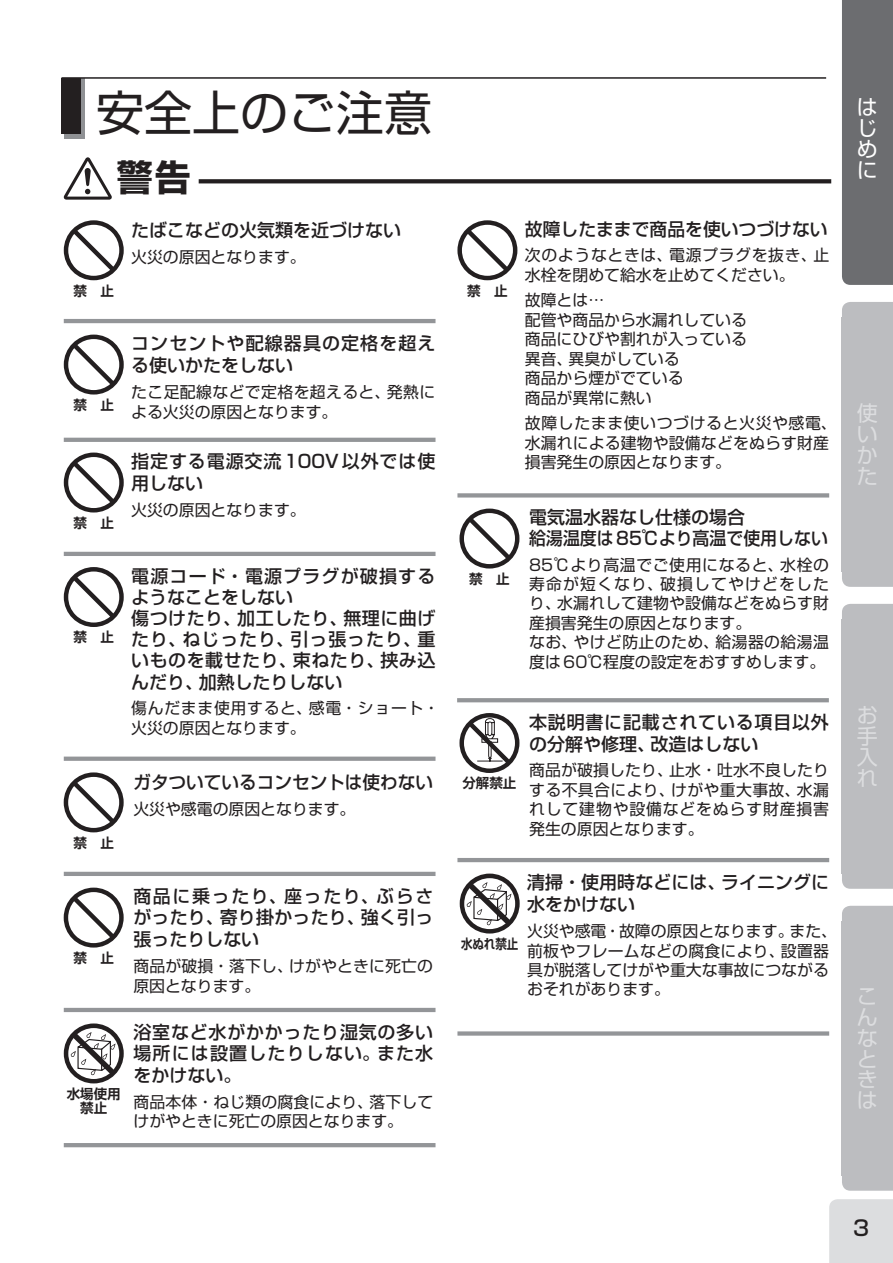
<style>
.page{position:relative;width:893px;height:1263px;background:#fff}
.page>*{position:absolute;margin:0;border:0;box-sizing:border-box;transform-origin:0 0}
.t1{font:48px "Shin Go Pro";color:#231f20}
.t2{font:700 35.85px "Shin Go Pro";color:#231f20}
.t3{font:21px "Shin Go Pro";color:#dcdddf}
.t4{font:21px "Shin Go Pro";color:#fff}
.t5{font:500 21px "Shin Go Pro";color:#231f20}
.t6{font:20.85px "Shin Go Pro";color:#dcdddf}
.t7{font:500 18px/21.3px "Shin Go Pro";letter-spacing:.01em;color:#231f20;text-align:justify}
.t8{font:500 18px/21.1px "Shin Go Pro";letter-spacing:.03em;color:#231f20}
.t9{font:500 18px/21.8px "Shin Go Pro";letter-spacing:.045em;color:#231f20}
.t10{font:500 18px/21.8px "Shin Go Pro";letter-spacing:.06em;color:#231f20}
.t11{font:500 18px/21.8px "Shin Go Pro";letter-spacing:.05em;color:#231f20}
.t12{font:15.9px/19.5px "Shin Go Pro";color:#231f20}
.t13{font:15.9px/19.5px "Shin Go Pro";letter-spacing:.045em;color:#231f20}
.t14{font:15.9px "Shin Go Pro";letter-spacing:.025em;color:#231f20}
.t15{font:700 13.5px/13.8px "Shin Go Pro De";color:#231f20;text-align:center}
.t16{font:700 13.5px "Shin Go Pro De";color:#231f20;scale:.85 1}
</style>
<div class="page">
<div style="left:842px;top:0;width:51px;height:285px;background:#6c6d70"></div>
<div style="left:842px;top:302px;width:51px;height:285px;background:#bcbdc0"></div>
<div style="left:842px;top:317px;width:51px;height:255px;background:#bcbdc0"></div>
<div style="left:842px;top:604px;width:51px;height:285px;background:#bcbdc0"></div>
<div style="left:842px;top:619px;width:51px;height:254px;background:#bcbdc0"></div>
<div style="left:842px;top:906px;width:51px;height:285px;background:#bcbdc0"></div>
<div style="left:842px;top:921px;width:51px;height:254px;background:#bcbdc0"></div>
<div style="left:829px;top:1199px;width:64px;height:64px;background:#dcdddf"></div>
<div style="left:64px;top:78px;width:21px;height:60px;background:#8f9194"></div>
<div style="left:61px;top:78px;width:20px;height:56px;background:#231f20"></div>
<hr style="left:61px;top:77px;width:765px;height:2px;background:#231f20">
<svg style="left:64px;top:567px;width:60px;height:60px"></svg>
<svg style="left:64px;top:335px;width:60px;height:59px"></svg>
<svg style="left:457px;top:220px;width:60px;height:60px"></svg>
<svg style="left:64px;top:453px;width:60px;height:59px"></svg>
<svg style="left:64px;top:772px;width:60px;height:60px"></svg>
<svg style="left:64px;top:888px;width:60px;height:59px"></svg>
<svg style="left:459px;top:509px;width:60px;height:59px"></svg>
<svg style="left:199px;top:179px;width:632px;height:4px;background:#2d292a"></svg>
<hr style="left:64px;top:438px;width:371px;height:4px;background:#939598">
<hr style="left:64px;top:319px;width:371px;height:4px;background:#939598">
<svg style="left:64px;top:220px;width:60px;height:60px"></svg>
<hr style="left:64px;top:552px;width:371px;height:4px;background:#939598">
<div style="left:64px;top:756px;width:371px;height:5px;background:#939598"></div>
<hr style="left:64px;top:872px;width:371px;height:4px;background:#939598">
<hr style="left:457px;top:698px;width:372px;height:4px;background:#939598">
<hr style="left:64px;top:1143px;width:371px;height:4px;background:#939598">
<div style="left:457px;top:1031px;width:372px;height:5px;background:#939598"></div>
<hr style="left:64px;top:1008px;width:371px;height:4px;background:#939598">
<svg style="left:457px;top:493px;width:372px;height:4px"></svg>
<hr style="left:457px;top:858px;width:372px;height:4px;background:#939598">
<svg style="left:64px;top:157px;width:48px;height:43px"></svg>
<svg style="left:459px;top:713px;width:60px;height:60px"></svg>
<svg style="left:64px;top:1023px;width:60px;height:60px"></svg>
<svg style="left:68px;top:1028px;width:51px;height:51px"></svg>
<svg style="left:71px;top:1032px;width:45px;height:43px"></svg>
<svg style="left:460px;top:873px;width:60px;height:60px"></svg>
<div style="left:464px;top:878px;width:51px;height:51px;background:#fff;border-radius:50%"></div>
<svg style="left:466px;top:882px;width:45px;height:43px"></svg>
<h1 class="t1" style="left:96px;top:73px;width:337px">安全上のご注意</h1>
<h2 class="t2" style="left:117px;top:149px;width:75px">警告</h2>
<p class="t15" style="left:74px;top:282px;width:42px">禁　止</p>
<p class="t7" style="left:131px;top:217px;width:271px">たばこなどの火気類を近づけない</p>
<p class="t12" style="left:131px;top:245px;width:176px">火災の原因となります。</p>
<p class="t10" style="left:131px;top:331px;width:306px">コンセントや配線器具の定格を超える使いかたをしない</p>
<p class="t14" style="left:131px;top:379px;width:305px">たこ足配線などで定格を超えると、発熱に</p>
<p class="t15" style="left:74px;top:396px;width:42px">禁　止</p>
<p class="t12" style="left:131px;top:400px;width:208px">よる火災の原因となります。</p>
<p class="t15" style="left:74px;top:514px;width:42px">禁　止</p>
<p class="t15" style="left:74px;top:629px;width:42px">禁　止</p>
<p class="t15" style="left:73px;top:834px;width:42px">禁　止</p>
<p class="t11" style="left:131px;top:448px;width:306px">指定する電源交流100V以外では使用しない</p>
<p class="t12" style="left:131px;top:498px;width:176px">火災の原因となります。</p>
<p class="t8" style="left:131px;top:563px;width:306px">電源コード・電源プラグが破損するようなことをしない<br>傷つけたり、加工したり、無理に曲げたり、ねじったり、引っ張ったり、重いものを載せたり、束ねたり、挟み込んだり、加熱したりしない</p>
<p class="t13" style="left:131px;top:697px;width:310px">傷んだまま使用すると、感電・ショート・火災の原因となります。</p>
<p class="t7" style="left:133px;top:769px;width:301px">ガタついているコンセントは使わない</p>
<p class="t12" style="left:133px;top:797px;width:224px">火災や感電の原因となります。</p>
<p class="t15" style="left:73px;top:949px;width:42px">禁　止</p>
<p class="t15" style="left:67px;top:1085px;width:55px">水場使用禁止</p>
<p class="t7" style="left:133px;top:884px;width:301px">商品に乗ったり、座ったり、ぶらさがったり、寄り掛かったり、強く引っ張ったりしない</p>
<p class="t12" style="left:133px;top:954px;width:301px">商品が破損・落下し、けがやときに死亡の原因となります。</p>
<p class="t7" style="left:133px;top:1020px;width:301px">浴室など水がかかったり湿気の多い場所には設置したりしない。また水をかけない。</p>
<p class="t12" style="left:133px;top:1090px;width:301px">商品本体・ねじ類の腐食により、落下してけがやときに死亡の原因となります。</p>
<p class="t15" style="left:467px;top:282px;width:42px">禁　止</p>
<p class="t15" style="left:469px;top:570px;width:42px">禁　止</p>
<p class="t7" style="left:525px;top:216px;width:304px">故障したままで商品を使いつづけない</p>
<p class="t12" style="left:525px;top:244px;width:306px">次のようなときは、電源プラグを抜き、止水栓を閉めて給水を止めてください。</p>
<p class="t12" style="left:525px;top:288px;width:239px">故障とは…　<br>配管や商品から水漏れしている　商品にひびや割れが入っている　異音、異臭がしている　<br>商品から煙がでている　<br>商品が異常に熱い</p>
<p class="t12" style="left:525px;top:411px;width:313px">故障したまま使いつづけると火災や感電、水漏れによる建物や設備などをぬらす財産損害発生の原因となります。</p>
<p class="t7" style="left:529px;top:505px;width:300px">電気温水器なし仕様の場合<br>給湯温度は85℃より高温で使用しない</p>
<p class="t12" style="left:529px;top:553px;width:301px">85℃より高温でご使用になると、水栓の寿命が短くなり、破損してやけどをしたり、水漏れして建物や設備などをぬらす財産損害発生の原因となります。<br>なお、やけど防止のため、給湯器の給湯温度は60℃程度の設定をおすすめします。</p>
<p class="t15" style="left:462px;top:775px;width:55px">分解禁止</p>
<p class="t9" style="left:529px;top:709px;width:301px">本説明書に記載されている項目以外の分解や修理、改造はしない</p>
<p class="t12" style="left:529px;top:759px;width:301px;text-align:justify">商品が破損したり、止水・吐水不良したりする不具合により、けがや重大事故、水漏れして建物や設備などをぬらす財産損害発生の原因となります。</p>
<p class="t16" style="left:461px;top:933px;width:69px">水ぬれ禁止</p>
<p class="t7" style="left:527px;top:869px;width:304px;line-height:21.8px">清掃・使用時などには、ライニングに水をかけない</p>
<p class="t12" style="left:527px;top:919px;width:311px">火災や感電・故障の原因となります。また、前板やフレームなどの腐食により、設置器具が脱落してけがや重大な事故につながるおそれがあります。</p>
<h3 class="t4" style="left:857px;top:90px;width:22px">は</h3>
<h3 class="t4" style="left:857px;top:111px;width:22px">じ</h3>
<h3 class="t4" style="left:857px;top:132px;width:22px">め</h3>
<h3 class="t4" style="left:857px;top:153px;width:22px">に</h3>
<h3 class="t3" style="left:857px;top:396px;width:22px">使</h3>
<h3 class="t3" style="left:857px;top:417px;width:22px">い</h3>
<h3 class="t3" style="left:857px;top:438px;width:22px">か</h3>
<h3 class="t3" style="left:857px;top:459px;width:22px">た</h3>
<h3 class="t3" style="left:857px;top:697px;width:22px">お</h3>
<h3 class="t3" style="left:857px;top:718px;width:22px">手</h3>
<h3 class="t3" style="left:857px;top:739px;width:22px">入</h3>
<h3 class="t3" style="left:857px;top:760px;width:22px">れ</h3>
<h3 class="t6" style="left:857px;top:979px;width:22px">こ</h3>
<h3 class="t6" style="left:857px;top:1000px;width:22px">ん</h3>
<h3 class="t6" style="left:857px;top:1021px;width:22px">な</h3>
<h3 class="t6" style="left:857px;top:1041px;width:22px">と</h3>
<h3 class="t6" style="left:857px;top:1062px;width:22px">き</h3>
<h3 class="t6" style="left:857px;top:1083px;width:22px">は</h3>
<h3 class="t5" style="left:853px;top:1210px;width:17px">3</h3>
</div>
